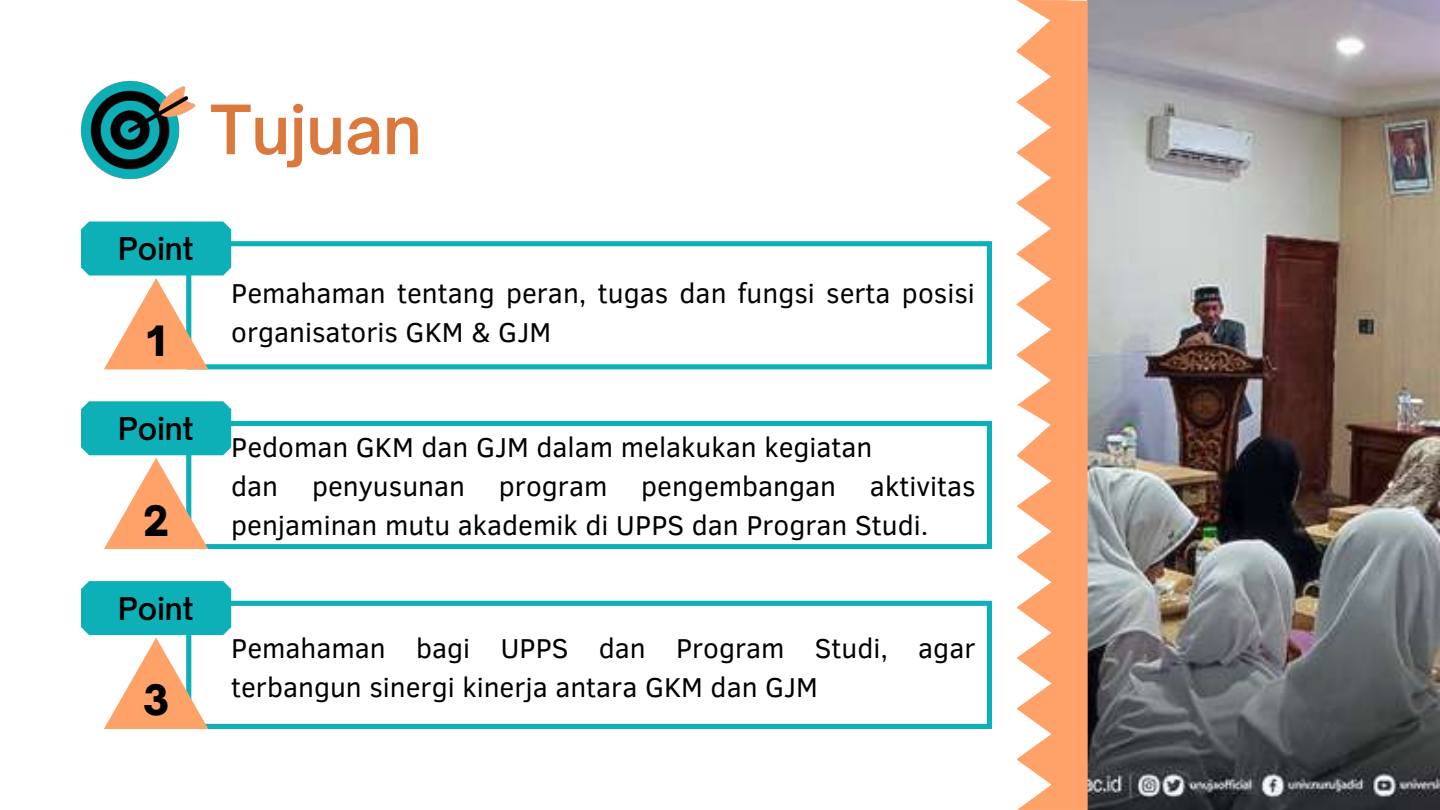
<style>
.page{position:relative;width:1440px;height:810px;background:#fff}
.page>*{position:absolute;margin:0;border:0;box-sizing:border-box;transform-origin:0 0}
.t1{font:600 65px "Open Sauce One";color:#db793d}
.t2{font:900 40px "Open Sauce One";color:#000}
.t3{font:600 30px "Open Sauce One";color:#000}
.t4{font:28px/39px "Clear Sans";color:#000}
</style>
<div class="page">
<img style="left:1088px;top:0;width:352px;height:810px">
<img style="left:81px;top:81px;width:115px;height:97px">
<svg style="left:231px;top:241px;width:761px;height:128px"></svg>
<svg style="left:81px;top:222px;width:150px;height:147px"></svg>
<svg style="left:231px;top:421px;width:761px;height:128px"></svg>
<svg style="left:81px;top:401px;width:150px;height:148px"></svg>
<svg style="left:231px;top:601px;width:761px;height:128px"></svg>
<svg style="left:81px;top:581px;width:150px;height:148px"></svg>
<svg style="left:1016px;top:0;width:72px;height:810px"></svg>
<h1 class="t1" style="left:210px;top:89px;width:213px">Tujuan</h1>
<p class="t3" style="left:118px;top:230px;width:77px">Point</p>
<h2 class="t2" style="left:147px;top:316px;width:20px">1</h2>
<p class="t3" style="left:118px;top:410px;width:77px">Point</p>
<h2 class="t2" style="left:143px;top:496px;width:27px">2</h2>
<p class="t3" style="left:118px;top:590px;width:77px">Point</p>
<h2 class="t2" style="left:143px;top:675px;width:28px">3</h2>
<p class="t4" style="left:231px;top:272px;width:745px">Pemahaman tentang peran, tugas dan fungsi serta posisi organisatoris GKM &amp; GJM</p>
<p class="t4" style="left:231px;top:426px;width:746px">Pedoman GKM dan GJM dalam melakukan kegiatan<br>dan penyusunan program pengembangan aktivitas penjaminan mutu akademik di UPPS dan Progran Studi.</p>
<p class="t4" style="left:231px;top:627px;width:746px">Pemahaman bagi UPPS dan Program Studi, agar terbangun sinergi kinerja antara GKM dan GJM</p>
</div>
